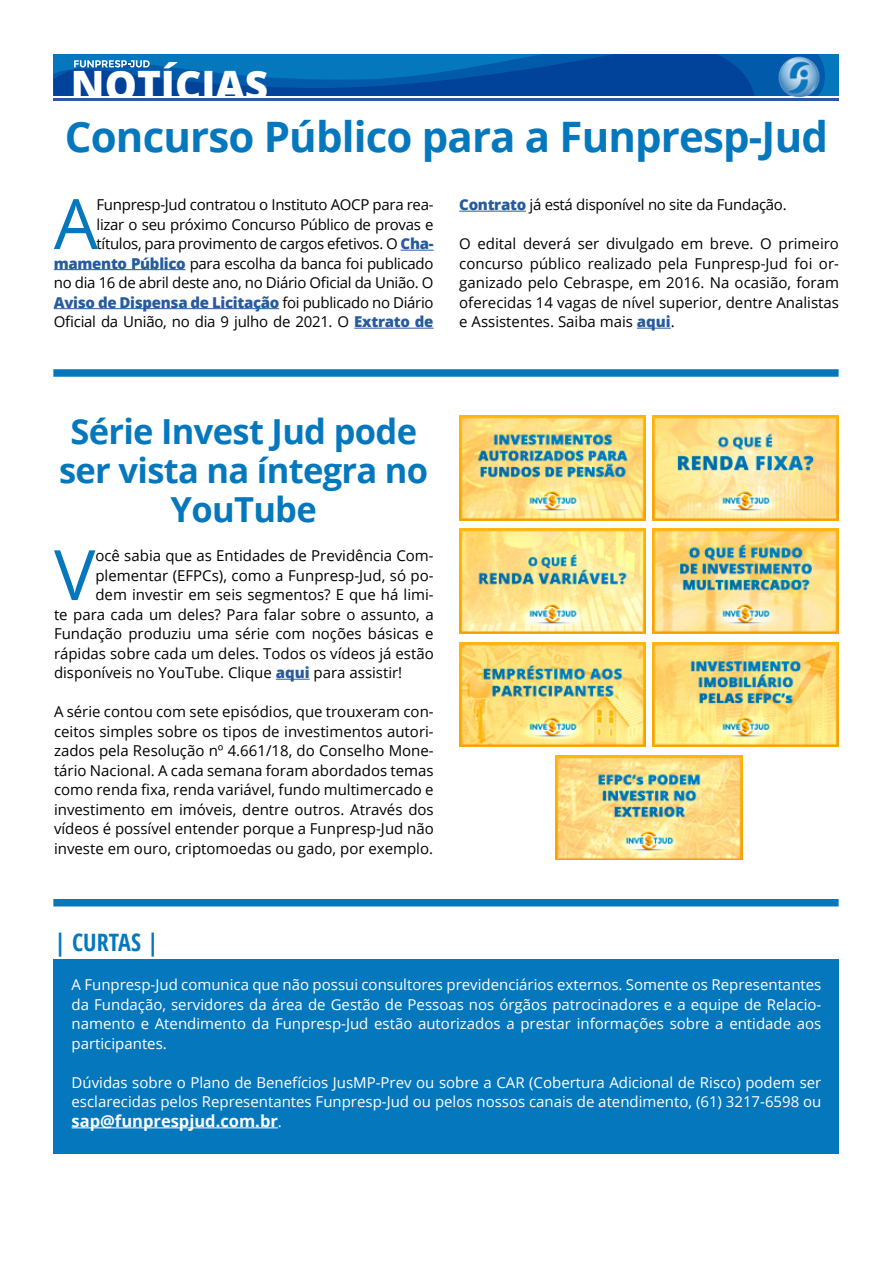
<style>
.page{position:relative;width:893px;height:1263px;background:#fff}
.page>*{position:absolute;margin:0;border:0;box-sizing:border-box;transform-origin:0 0}
.t1{font:69.6px "Open Sans";color:#0578bd}
.t2{font:700 42px "Open Sans";letter-spacing:-.02em;color:#0578bd}
.t3{font:800 40.5px "Open Sans";color:#fff}
.t4{font:700 34.5px/39px "Open Sans";letter-spacing:-.02em;color:#0578bd;text-align:center}
.t5{font:700 condensed 24px "Open Sans";color:#0578bd}
.t6{font:700 16.5px "Open Sans";color:#fff}
.t7{font:15px/19.5px "Open Sans";color:#000;text-align:justify}
.t8{font:15px/19.5px "Open Sans";color:#fff;text-align:justify}
.t9{font:15px/19.5px "Open Sans";letter-spacing:-.02em;color:#000;text-align:right}
.s1{font-weight:800;color:#275b9b}
.s2{font-weight:400;font-size:15px}
</style>
<div class="page">
<hr style="left:54px;top:98px;width:785px;height:3px;background:#2e57a4">
<img style="left:792px;top:96px;width:14px;height:2px">
<svg style="left:54px;top:54px;width:771px;height:42px;background:#085aaa"></svg>
<div style="left:54px;top:959px;width:785px;height:195px;background:#0578bd"></div>
<div style="left:53px;top:899px;width:786px;height:7px;background:#0578bd"></div>
<hr style="left:72px;top:1127px;width:206px;height:1px;background:#fff">
<hr style="left:401px;top:250px;width:33px;height:1px;background:#275b9b">
<hr style="left:54px;top:269px;width:132px;height:1px;background:#275b9b">
<hr style="left:54px;top:308px;width:225px;height:1px;background:#275b9b">
<hr style="left:354px;top:328px;width:80px;height:1px;background:#275b9b">
<hr style="left:459px;top:211px;width:67px;height:1px;background:#275b9b">
<hr style="left:637px;top:328px;width:34px;height:1px;background:#275b9b">
<hr style="left:276px;top:679px;width:34px;height:1px;background:#275b9b">
<div style="left:53px;top:369px;width:786px;height:8px;background:#0578bd"></div>
<img style="left:556px;top:755px;width:186px;height:105px">
<img style="left:459px;top:416px;width:187px;height:104px">
<img style="left:459px;top:642px;width:187px;height:105px">
<img style="left:459px;top:529px;width:187px;height:105px">
<img style="left:653px;top:416px;width:186px;height:104px">
<img style="left:653px;top:642px;width:186px;height:105px">
<img style="left:653px;top:529px;width:186px;height:105px">
<h3 class="t3" style="left:71px;top:55px;width:199px">NOTÍCIAS</h3>
<h2 class="t2" style="left:65px;top:107px;width:765px">Concurso Público para a Funpresp-Jud</h2>
<p class="t9" style="left:54px;top:194px;width:381px">Funpresp-Jud contratou o Instituto AOCP para rea-<br>lizar o seu próximo Concurso Público de provas e títulos, para provimento de cargos efetivos. O <span class="s1">Cha&shy;mamento Público</span> para escolha da banca foi publicado no dia 16 de abril deste ano, no Diário Oficial da União. O <span class="s1">Aviso de Dispensa de Licitação</span> foi publicado no Diário Oficial da União, no dia 9 julho de 2021. O <span class="s1">Extrato de</span></p>
<p class="t9" style="left:459px;top:194px;width:329px"><span class="s1">Contrato</span> já está disponível no site da Fundação.</p>
<h1 class="t1" style="left:54px;top:176px;width:46px">A</h1>
<p class="t7" style="left:459px;top:233px;width:381px">O edital deverá ser divulgado em breve. O primeiro concurso público realizado pela Funpresp-Jud foi or&shy;ganizado pelo Cebraspe, em 2016. Na ocasião, foram oferecidas 14 vagas de nível superior, dentre Analistas e Assistentes. Saiba mais <span class="s1">aqui</span>.</p>
<h3 class="t4" style="left:59px;top:411px;width:371px">Série Invest Jud pode ser vista na íntegra no<br>YouTube</h3>
<h1 class="t1" style="left:54px;top:527px;width:43px">V</h1>
<p class="t7" style="left:95px;top:545px;width:340px">ocê sabia que as Entidades de Previdência Com-</p>
<p class="t7" style="left:95px;top:565px;width:340px">plementar (EFPCs), como a Funpresp-Jud, só po-</p>
<p class="t7" style="left:95px;top:584px;width:340px">dem investir em seis segmentos? E que há limi-</p>
<p class="t7" style="left:54px;top:604px;width:381px">te para cada um deles? Para falar sobre o assunto, a</p>
<p class="t7" style="left:54px;top:623px;width:381px">Fundação produziu uma série com noções básicas e</p>
<p class="t7" style="left:54px;top:643px;width:381px">rápidas sobre cada um deles. Todos os vídeos já estão</p>
<p class="t7" style="left:54px;top:662px;width:350px">disponíveis no YouTube. Clique <span class="s1">aqui</span> para assistir!</p>
<p class="t7" style="left:54px;top:701px;width:381px">A série contou com sete episódios, que trouxeram con&shy;ceitos simples sobre os tipos de investimentos autori&shy;zados pela Resolução nº 4.661/18, do Conselho Mone&shy;tário Nacional. A cada semana foram abordados temas como renda fixa, renda variável, fundo multimercado e investimento em imóveis, dentre outros. Através dos vídeos é possível entender porque a Funpresp-Jud não investe em ouro, criptomoedas ou gado, por exemplo.</p>
<h3 class="t5" style="left:54px;top:926px;width:107px">| CURTAS |</h3>
<p class="t8" style="left:72px;top:974px;width:751px">A Funpresp-Jud comunica que não possui consultores previdenciários externos. Somente os Representantes da Fundação, servidores da área de Gestão de Pessoas nos órgãos patrocinadores e a equipe de Relacio&shy;namento e Atendimento da Funpresp-Jud estão autorizados a prestar informações sobre a entidade aos participantes.</p>
<p class="t8" style="left:72px;top:1072px;width:751px">Dúvidas sobre o Plano de Benefícios JusMP-Prev ou sobre a CAR (Cobertura Adicional de Risco) podem ser esclarecidas pelos Representantes Funpresp-Jud ou pelos nossos canais de atendimento, (61) 3217-6598 ou</p>
<p class="t6" style="left:72px;top:1109px;width:212px">sap@funprespjud.com.br<span class="s2">.</span></p>
</div>
